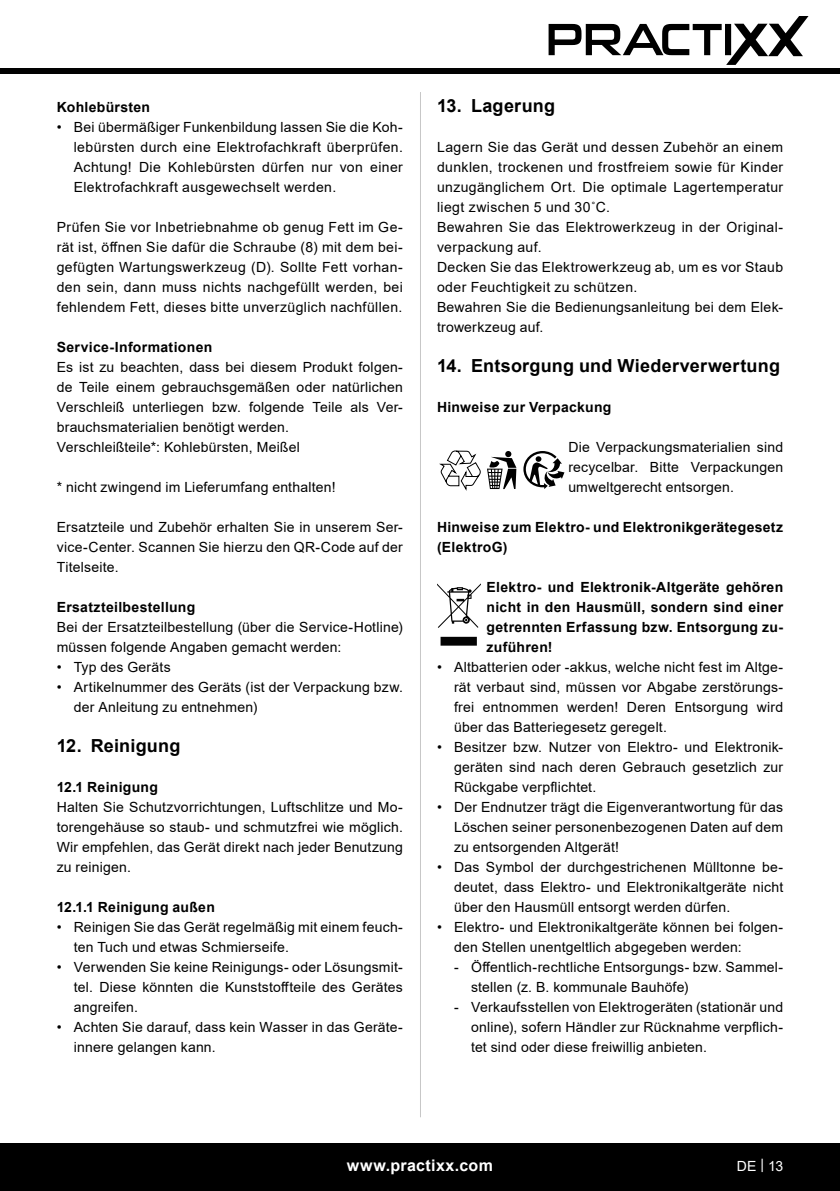
<style>
.page{position:relative;width:840px;height:1191px;background:#fff}
.page>*{position:absolute;margin:0;border:0;box-sizing:border-box;transform-origin:0 0}
.t1{font:700 18px "Arial";letter-spacing:.01em;color:#000}
.t2{font:700 16px "Arial";letter-spacing:.02em;color:#fff}
.Basiseinstellung{font:14px/20px "Arial";letter-spacing:.015em;color:#000;text-align:justify}
.Basiseinstellung-2{font:700 14px/20px "Arial";letter-spacing:.02em;color:#000}
.t3{font:14px "Arial";color:#fff}
</style>
<div class="page">
<div style="left:0;top:1143px;width:839px;height:48px;background:#000"></div>
<svg style="left:548px;top:16px;width:260px;height:49px"></svg>
<div style="left:0;top:68px;width:839px;height:6px;background:#020202"></div>
<hr style="left:420px;top:92px;width:1px;height:1025px;background:#c7c7c7">
<svg style="left:487px;top:451px;width:29px;height:38px"></svg>
<svg style="left:523px;top:451px;width:41px;height:38px"></svg>
<svg style="left:439px;top:450px;width:41px;height:41px"></svg>
<svg style="left:437px;top:583px;width:43px;height:62px"></svg>
<p class="Basiseinstellung-2" style="left:57px;top:97px;width:95px">Kohlebürsten</p>
<p class="Basiseinstellung" style="left:74px;top:117px;width:330px;text-indent:-17px">• Bei übermäßiger Funkenbildung lassen Sie die Koh&shy;lebürsten durch eine Elektrofachkraft überprüfen.<br>Achtung! Die Kohlebürsten dürfen nur von einer Elektrofachkraft ausgewechselt werden.</p>
<p class="Basiseinstellung" style="left:57px;top:217px;width:347px">Prüfen Sie vor Inbetriebnahme ob genug Fett im Ge&shy;rät ist, öffnen Sie dafür die Schraube (8) mit dem bei&shy;gefügten Wartungswerkzeug (D). Sollte Fett vorhan&shy;den sein, dann muss nichts nachgefüllt werden, bei fehlendem Fett, dieses bitte unverzüglich nachfüllen.</p>
<p class="Basiseinstellung-2" style="left:57px;top:337px;width:157px">Service-Informationen</p>
<p class="Basiseinstellung" style="left:57px;top:357px;width:347px">Es ist zu beachten, dass bei diesem Produkt folgen&shy;de Teile einem gebrauchsgemäßen oder natürlichen Verschleiß unterliegen bzw. folgende Teile als Ver&shy;brauchsmaterialien benötigt werden.</p>
<p class="Basiseinstellung" style="left:57px;top:437px;width:244px">Verschleißteile*: Kohlebürsten, Meißel</p>
<p class="Basiseinstellung" style="left:57px;top:477px;width:280px">* nicht zwingend im Lieferumfang enthalten!</p>
<p class="Basiseinstellung" style="left:57px;top:517px;width:347px">Ersatzteile und Zubehör erhalten Sie in unserem Ser&shy;vice-Center. Scannen Sie hierzu den QR-Code auf der Titelseite.</p>
<p class="Basiseinstellung-2" style="left:57px;top:597px;width:140px">Ersatzteilbestellung</p>
<p class="Basiseinstellung" style="left:57px;top:617px;width:347px">Bei der Ersatzteilbestellung (über die Service-Hotline) müssen folgende Angaben gemacht werden:</p>
<p class="Basiseinstellung" style="left:57px;top:657px;width:115px">• Typ des Geräts</p>
<p class="Basiseinstellung" style="left:74px;top:677px;width:330px;text-indent:-17px">• Artikelnummer des Geräts (ist der Verpackung bzw. der Anleitung zu entnehmen)</p>
<p class="t1" style="left:57px;top:733px;width:125px">12. Reinigung</p>
<p class="Basiseinstellung-2" style="left:57px;top:777px;width:103px">12.1 Reinigung</p>
<p class="Basiseinstellung" style="left:57px;top:797px;width:347px">Halten Sie Schutzvorrichtungen, Luftschlitze und Mo&shy;torengehäuse so staub- und schmutzfrei wie möglich.<br>Wir empfehlen, das Gerät direkt nach jeder Benutzung zu reinigen.</p>
<p class="Basiseinstellung-2" style="left:57px;top:897px;width:159px">12.1.1 Reinigung außen</p>
<p class="Basiseinstellung" style="left:74px;top:917px;width:330px;text-indent:-17px">• Reinigen Sie das Gerät regelmäßig mit einem feuch&shy;ten Tuch und etwas Schmierseife.</p>
<p class="Basiseinstellung" style="left:74px;top:957px;width:330px;text-indent:-17px">• Verwenden Sie keine Reinigungs- oder Lösungsmit&shy;tel. Diese könnten die Kunststoffteile des Gerätes angreifen.</p>
<p class="Basiseinstellung" style="left:74px;top:1017px;width:330px;text-indent:-17px">• Achten Sie darauf, dass kein Wasser in das Geräte&shy;innere gelangen kann.</p>
<p class="t1" style="left:437px;top:93px;width:119px">13. Lagerung</p>
<p class="Basiseinstellung" style="left:437px;top:137px;width:347px">Lagern Sie das Gerät und dessen Zubehör an einem dunklen, trockenen und frostfreiem sowie für Kinder unzugänglichem Ort. Die optimale Lagertemperatur liegt zwischen 5 und 30˚C.</p>
<p class="Basiseinstellung" style="left:437px;top:217px;width:347px">Bewahren Sie das Elektrowerkzeug in der Original&shy;verpackung auf.</p>
<p class="Basiseinstellung" style="left:437px;top:257px;width:347px">Decken Sie das Elektrowerkzeug ab, um es vor Staub oder Feuchtigkeit zu schützen.</p>
<p class="Basiseinstellung" style="left:437px;top:297px;width:347px">Bewahren Sie die Bedienungsanleitung bei dem Elek&shy;trowerkzeug auf.</p>
<p class="t1" style="left:437px;top:353px;width:344px">14. Entsorgung und Wiederverwertung</p>
<p class="Basiseinstellung-2" style="left:437px;top:397px;width:176px">Hinweise zur Verpackung</p>
<p class="Basiseinstellung" style="left:568px;top:437px;width:216px">Die Verpackungsmaterialien sind recycelbar. Bitte Verpackungen umweltgerecht entsorgen.</p>
<p class="Basiseinstellung-2" style="left:437px;top:517px;width:347px">Hinweise zum Elektro- und Elektronikgerätegesetz (ElektroG)</p>
<p class="Basiseinstellung-2" style="left:486px;top:577px;width:298px;text-align:justify">Elektro- und Elektronik-Altgeräte gehören nicht in den Hausmüll, sondern sind einer getrennten Erfassung bzw. Entsorgung zu&shy;zuführen!</p>
<p class="Basiseinstellung" style="left:454px;top:657px;width:330px;text-indent:-17px">• Altbatterien oder -akkus, welche nicht fest im Altge&shy;rät verbaut sind, müssen vor Abgabe zerstörungs&shy;frei entnommen werden! Deren Entsorgung wird über das Batteriegesetz geregelt.</p>
<p class="Basiseinstellung" style="left:454px;top:737px;width:330px;text-indent:-17px">• Besitzer bzw. Nutzer von Elektro- und Elektronik&shy;geräten sind nach deren Gebrauch gesetzlich zur Rückgabe verpflichtet.</p>
<p class="Basiseinstellung" style="left:454px;top:797px;width:330px;text-indent:-17px">• Der Endnutzer trägt die Eigenverantwortung für das Löschen seiner personenbezogenen Daten auf dem zu entsorgenden Altgerät!</p>
<p class="Basiseinstellung" style="left:454px;top:857px;width:330px;text-indent:-17px">• Das Symbol der durchgestrichenen Mülltonne be&shy;deutet, dass Elektro- und Elektronikaltgeräte nicht über den Hausmüll entsorgt werden dürfen.</p>
<p class="Basiseinstellung" style="left:454px;top:917px;width:330px;text-indent:-17px">• Elektro- und Elektronikaltgeräte können bei folgen&shy;den Stellen unentgeltlich abgegeben werden:</p>
<p class="Basiseinstellung" style="left:471px;top:957px;width:313px;text-indent:-17px">- Öffentlich-rechtliche Entsorgungs- bzw. Sammel&shy;stellen (z. B. kommunale Bauhöfe)</p>
<p class="Basiseinstellung" style="left:471px;top:997px;width:313px;text-indent:-17px">- Verkaufsstellen von Elektrogeräten (stationär und online), sofern Händler zur Rücknahme verpflich&shy;tet sind oder diese freiwillig anbieten.</p>
<p class="t2" style="left:347px;top:1154px;width:147px">www.practixx.com</p>
<p class="t3" style="left:736px;top:1156px;width:48px">DE | 13</p>
</div>
